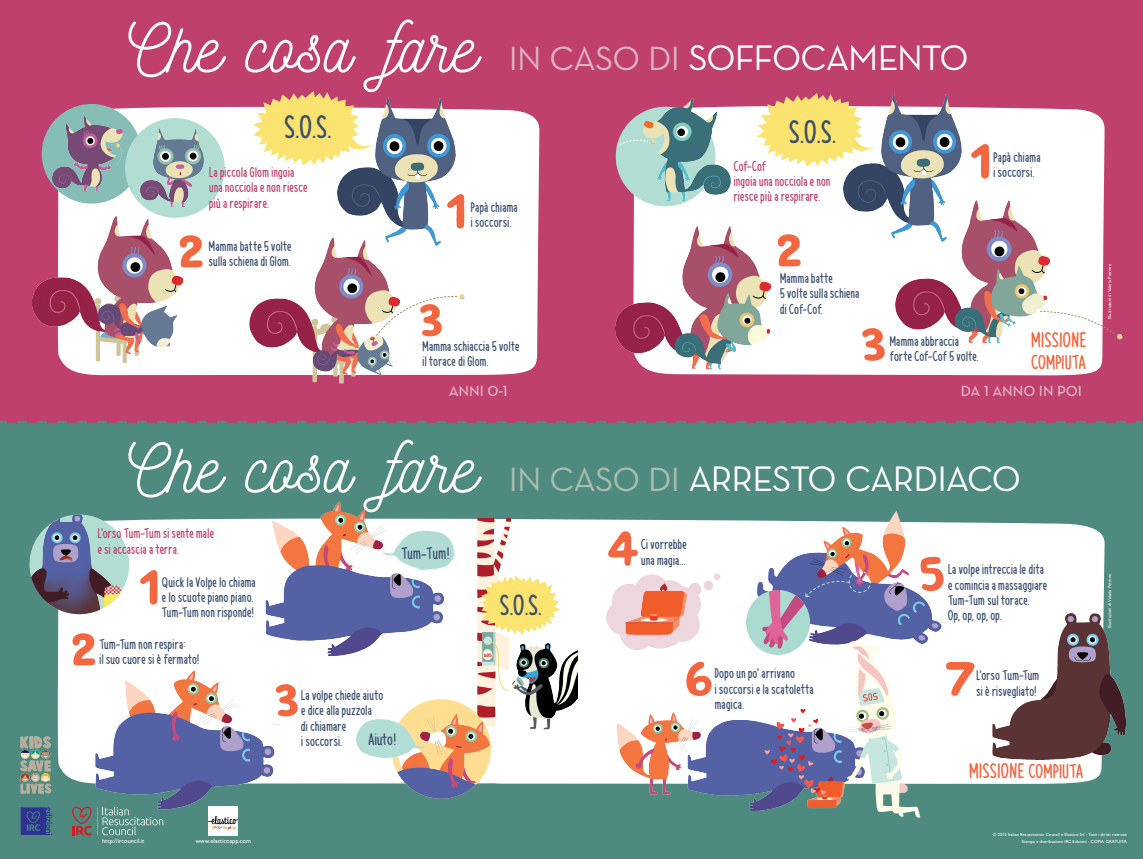
<style>
.page{position:relative;width:1143px;height:859px;background:#fff}
.page>*{position:absolute;margin:0;border:0;box-sizing:border-box;transform-origin:0 0}
.t1{font:69.05px "Nickainley";color:#fff}
.t2{font:36.1px "Neutraface Text";letter-spacing:-.03em;color:#fff}
.t3{font:33.25px "NAL Hand";color:#3c4f6e}
.t4{font:29.65px "NAL Hand";color:#3c4f6e}
.t5{font:21.55px "NAL Hand";letter-spacing:.02em;color:#f26640}
.t6{font:20.25px "NAL Hand";letter-spacing:.015em;color:#f26640}
.t7{font:17.1px "NAL Hand";color:#3c4f6e}
.t8{font:600 15px "Neutraface Text";color:#dfb0c0}
.t9{font:14.25px/15.2px "NAL Hand";letter-spacing:.02em;color:#3c4f6e}
.t10{font:14.25px/15.2px "NAL Hand";letter-spacing:.02em;color:#bf3f6d}
.t11{font:500 6.3px "Gill Sans MT Pro";color:#fff}
.t12{font:500 4.5px/7px "Gill Sans MT Pro";color:#fff;text-align:right}
.s1{font-size:34.2px;color:#dfb0c0}
.s2{font-size:34.2px;color:#abbdae}
.s3{font-size:20.25px}
</style>
<div class="page">
<div style="left:0;top:405px;width:577px;height:454px;background:#4e8a80"></div>
<div style="left:575px;top:392px;width:567px;height:467px;background:#4e8a80"></div>
<div style="left:55px;top:518px;width:1050px;height:266px;background:#fff"></div>
<img style="left:140px;top:568px;width:25px;height:40px">
<img style="left:751px;top:511px;width:201px;height:135px">
<img style="left:746px;top:591px;width:63px;height:31px">
<svg style="left:804px;top:570px;width:67px;height:28px;background:#6b6ca4"></svg>
<img style="left:596px;top:622px;width:340px;height:196px">
<img style="left:918px;top:553px;width:33px;height:40px">
<img style="left:984px;top:614px;width:141px;height:151px">
<div style="left:612px;top:584px;width:35px;height:35px;background:#edd6dd;border-radius:50%"></div>
<div style="left:651px;top:580px;width:35px;height:35px;background:#edd6dd;border-radius:50%"></div>
<div style="left:634px;top:574px;width:35px;height:35px;background:#edd6dd;border-radius:50%"></div>
<div style="left:606px;top:600px;width:35px;height:35px;background:#edd6dd;border-radius:50%"></div>
<div style="left:666px;top:587px;width:35px;height:35px;background:#edd6dd;border-radius:50%"></div>
<div style="left:665px;top:607px;width:34px;height:35px;background:#edd6dd;border-radius:50%"></div>
<div style="left:619px;top:615px;width:35px;height:35px;background:#edd6dd;border-radius:50%"></div>
<div style="left:629px;top:587px;width:62px;height:61px;background:#edd6dd;border-radius:50%"></div>
<img style="left:625px;top:584px;width:62px;height:50px">
<svg style="left:687px;top:573px;width:33px;height:24px"></svg>
<img style="left:90px;top:652px;width:190px;height:160px">
<img style="left:29px;top:514px;width:100px;height:100px;border-radius:50px">
<img style="left:452px;top:519px;width:125px;height:221px">
<img style="left:391px;top:705px;width:100px;height:94px">
<img style="left:357px;top:720px;width:69px;height:38px">
<img style="left:70px;top:631px;width:28px;height:40px">
<img style="left:273px;top:684px;width:25px;height:40px">
<img style="left:608px;top:529px;width:33px;height:36px">
<img style="left:685px;top:661px;width:33px;height:38px">
<img style="left:944px;top:662px;width:33px;height:38px">
<img style="left:452px;top:526px;width:5px;height:48px">
<img style="left:259px;top:501px;width:193px;height:166px">
<img style="left:471px;top:575px;width:88px;height:60px">
<div style="left:0;top:0;width:577px;height:421px;background:#bf3f6d"></div>
<div style="left:575px;top:0;width:567px;height:421px;background:#bf3f6d"></div>
<div style="left:58px;top:104px;width:482px;height:271px;background:#fff"></div>
<div style="left:633px;top:106px;width:472px;height:269px;background:#fff"></div>
<div style="left:42px;top:104px;width:99px;height:100px;background:#86bdb6;border-radius:50%"></div>
<div style="left:615px;top:107px;width:100px;height:99px;background:#b1ddd3;border-radius:50%"></div>
<div style="left:125px;top:118px;width:100px;height:100px;background:#b1ddd3;border-radius:50%"></div>
<img style="left:337px;top:97px;width:118px;height:148px">
<img style="left:843px;top:93px;width:118px;height:148px">
<img style="left:33px;top:216px;width:151px;height:146px">
<img style="left:249px;top:238px;width:152px;height:146px">
<img style="left:53px;top:117px;width:69px;height:74px">
<img style="left:643px;top:98px;width:87px;height:102px">
<img style="left:141px;top:129px;width:62px;height:77px">
<img style="left:254px;top:92px;width:118px;height:73px">
<img style="left:757px;top:93px;width:118px;height:74px">
<img style="left:447px;top:193px;width:22px;height:39px">
<img style="left:971px;top:142px;width:22px;height:40px">
<img style="left:180px;top:233px;width:24px;height:40px">
<img style="left:418px;top:336px;width:24px;height:8px">
<svg style="left:615px;top:139px;width:40px;height:44px"></svg>
<img style="left:615px;top:226px;width:156px;height:144px">
<img style="left:895px;top:200px;width:155px;height:146px">
<svg style="left:1039px;top:310px;width:83px;height:29px"></svg>
<img style="left:777px;top:232px;width:24px;height:40px">
<img style="left:860px;top:329px;width:24px;height:34px">
<svg style="left:375px;top:292px;width:89px;height:44px;background:#f7e4da"></svg>
<svg style="left:7px;top:421px;width:1129px;height:2px"></svg>
<svg style="left:72px;top:807px;width:91px;height:28px"></svg>
<img style="left:209px;top:807px;width:29px;height:28px">
<img style="left:19px;top:736px;width:33px;height:58px">
<svg style="left:21px;top:807px;width:31px;height:28px"></svg>
<h1 class="t1" style="left:128px;top:14px;width:351px">Che cosa fare</h1>
<h2 class="t2" style="left:508px;top:36px;width:461px"><span class="s1">IN CASO DI</span> SOFFOCAMENTO</h2>
<h3 class="t3" style="left:285px;top:108px;width:49px">S.O.S.</h3>
<h3 class="t3" style="left:789px;top:112px;width:49px">S.O.S.</h3>
<p class="t10" style="left:209px;top:165px;width:100px">La piccola Glom ingoia una nocciola e non riesce più a respirare.</p>
<p class="t10" style="left:734px;top:158px;width:98px">Cof-Cof<br>ingoia una nocciola e non riesce più a respirare.</p>
<p class="t9" style="left:471px;top:200px;width:48px">Papà chiama i soccorsi.</p>
<p class="t9" style="left:209px;top:238px;width:84px">Mamma batte 5 volte sulla schiena di Glom.</p>
<p class="t9" style="left:423px;top:338px;width:98px">Mamma schiaccia 5 volte il torace di Glom.</p>
<p class="t9" style="left:780px;top:271px;width:81px">Mamma batte<br>5 volte sulla schiena di Cof-Cof.</p>
<p class="t9" style="left:993px;top:149px;width:48px">Papà chiama i soccorsi.</p>
<p class="t9" style="left:890px;top:333px;width:90px">Mamma abbraccia forte Cof-Cof 5 volte.</p>
<h3 class="t5" style="left:1031px;top:328px;width:57px">MISSIONE</h3>
<h3 class="t6" style="left:1031px;top:351px;width:56px">COMPIUTA</h3>
<p class="t8" style="left:448px;top:382px;width:61px">ANNI 0-1</p>
<p class="t8" style="left:960px;top:382px;width:123px">DA 1 ANNO IN POI</p>
<h1 class="t1" style="left:128px;top:434px;width:351px">Che cosa fare</h1>
<p class="t10" style="left:98px;top:526px;width:118px">L’orso Tum-Tum si sente male e si accascia a terra.</p>
<p class="t9" style="left:162px;top:574px;width:95px">Quick la Volpe lo chiama e lo scuote piano piano.<br>Tum-Tum non risponde!</p>
<p class="t9" style="left:100px;top:636px;width:101px">Tum-Tum non respira:<br>il suo cuore si è fermato!</p>
<p class="t7" style="left:401px;top:543px;width:49px">Tum-Tum!</p>
<p class="t9" style="left:301px;top:688px;width:83px">La volpe chiede aiuto e dice alla puzzola<br>di chiamare<br>i soccorsi.</p>
<p class="t7" style="left:369px;top:730px;width:29px">Aiuto!</p>
<h2 class="t2" style="left:508px;top:456px;width:513px"><span class="s2">IN CASO DI</span> ARRESTO CARDIACO</h2>
<h3 class="t4" style="left:500px;top:588px;width:44px">S.O.S.</h3>
<p class="t9" style="left:641px;top:537px;width:47px">Ci vorrebbe una magia...</p>
<p class="t9" style="left:948px;top:562px;width:101px">La volpe intreccia le dita e comincia a massaggiare<br>Tum-Tum sul torace.<br>Op, op, op, op.</p>
<p class="t9" style="left:715px;top:666px;width:100px">Dopo un po’ arrivano<br>i soccorsi e la scatoletta magica.</p>
<p class="t9" style="left:976px;top:668px;width:64px">L’orso Tum-Tum si è risvegliato!</p>
<h3 class="t5" style="left:969px;top:759px;width:116px">MISSIONE <span class="s3">COMPIUTA</span></h3>
<p class="t12" style="left:1105px;top:319px;width:56px;rotate:-90deg">Illustrazioni di Valeria Petrone</p>
<p class="t12" style="left:1105px;top:628px;width:56px;rotate:-90deg">Illustrazioni di Valeria Petrone</p>
<p class="t11" style="left:102px;top:837px;width:44px">http://ircouncil.it</p>
<p class="t11" style="left:196px;top:837px;width:57px">www.elasticoapp.com</p>
<p class="t12" style="left:993px;top:831px;width:135px">© 2015 Italian Resuscitation Council e Elastico Srl - Tutti i diritti riservati<br>Stampa e distribuzione IRC Edizioni - COPIA GRATUITA</p>
</div>
